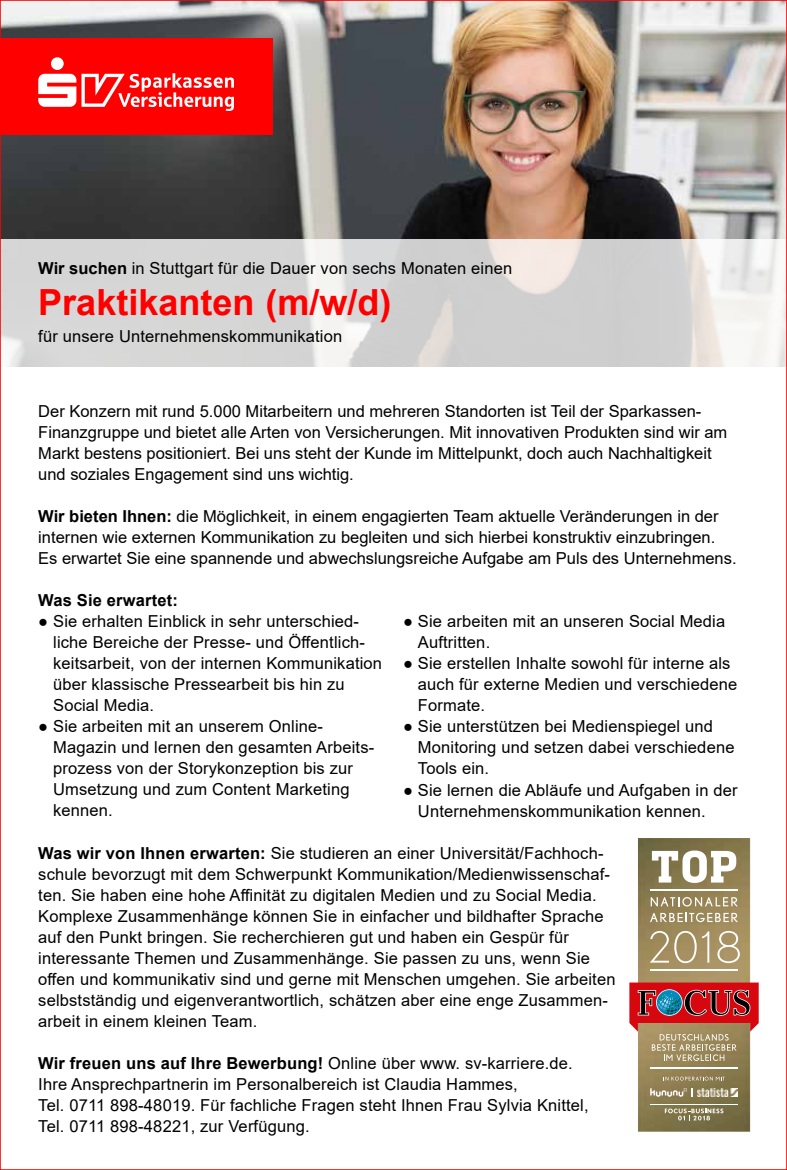
<style>
.page{position:relative;width:787px;height:1170px;background:#fff}
.page>*{position:absolute;margin:0;border:0;box-sizing:border-box;transform-origin:0 0}
.t1{font:700 36px "Arial";color:#f00}
.t2{font:16.5px/21px "Arial";letter-spacing:.01em;color:#000}
.t3{font:700 16.5px "Arial";letter-spacing:.01em;color:#000}
.s1{font-weight:700}
</style>
<div class="page">
<img style="left:2px;top:2px;width:783px;height:237px">
<div style="left:0;top:38px;width:272px;height:97px;background:#f00"></div>
<div style="left:51px;top:57px;width:13px;height:13px;background:#fff;border-radius:50%"></div>
<svg style="left:38px;top:73px;width:196px;height:38px"></svg>
<svg style="left:2px;top:239px;width:783px;height:127px;background:#d9d8d8"></svg>
<img style="left:638px;top:838px;width:112px;height:293px">
<svg style="left:649px;top:930px;width:47px;height:33px;background:#b1a17a"></svg>
<svg style="left:702px;top:931px;width:7px;height:31px"></svg>
<svg style="left:717px;top:930px;width:23px;height:33px"></svg>
<hr style="left:650px;top:968px;width:88px;height:2px;background:#fff">
<hr style="left:650px;top:889px;width:88px;height:1px;background:#fff">
<svg style="left:652px;top:850px;width:84px;height:32px"></svg>
<svg style="left:650px;top:897px;width:88px;height:9px"></svg>
<svg style="left:650px;top:912px;width:88px;height:10px"></svg>
<svg style="left:664px;top:1108px;width:59px;height:12px"></svg>
<hr style="left:650px;top:1104px;width:88px;height:1px;background:#fff">
<svg style="left:629px;top:982px;width:129px;height:78px;background:#b06255"></svg>
<svg style="left:663px;top:1076px;width:61px;height:4px"></svg>
<hr style="left:650px;top:1066px;width:88px;height:2px;background:#fff">
<svg style="left:650px;top:1088px;width:42px;height:8px"></svg>
<img style="left:697px;top:1088px;width:41px;height:8px">
<p class="t2" style="left:38px;top:257px;width:475px"><span class="s1">Wir suchen</span> in Stuttgart für die Dauer von sechs Monaten einen</p>
<h1 class="t1" style="left:38px;top:276px;width:355px">Praktikanten (m/w/d)</h1>
<p class="t2" style="left:38px;top:325px;width:305px">für unsere Unternehmenskommunikation</p>
<p class="t2" style="left:38px;top:400px;width:690px">Der Konzern mit rund 5.000 Mitarbeitern und mehreren Standorten ist Teil der Sparkassen-Finanzgruppe und bietet alle Arten von Versicherungen. Mit innovativen Produkten sind wir am Markt bestens positioniert. Bei uns steht der Kunde im Mittelpunkt, doch auch Nachhaltigkeit und soziales Engagement sind uns wichtig.</p>
<p class="t2" style="left:38px;top:505px;width:699px"><span class="s1">Wir bieten Ihnen:</span> die Möglichkeit, in einem engagierten Team aktuelle Veränderungen in der internen wie externen Kommunikation zu begleiten und sich hierbei konstruktiv einzubringen.<br>Es erwartet Sie eine spannende und abwechslungsreiche Aufgabe am Puls des Unternehmens.</p>
<p class="t3" style="left:38px;top:589px;width:141px">Was Sie erwartet:</p>
<p class="t2" style="left:53px;top:611px;width:330px;text-indent:-15px">● Sie erhalten Einblick in sehr unterschied&shy;liche Bereiche der Presse- und Öffentlich&shy;keitsarbeit, von der internen Kommunikation über klassische Pressearbeit bis hin zu Social Media.</p>
<p class="t2" style="left:53px;top:716px;width:323px;text-indent:-15px">● Sie arbeiten mit an unserem Online-<br>Magazin und lernen den gesamten Arbeits&shy;prozess von der Storykonzeption bis zur<br>Umsetzung und zum Content Marketing kennen.</p>
<p class="t2" style="left:418px;top:611px;width:309px;text-indent:-15px">● Sie arbeiten mit an unseren Social Media<br>Auftritten.</p>
<p class="t2" style="left:418px;top:653px;width:321px;text-indent:-15px">● Sie erstellen Inhalte sowohl für interne als auch für externe Medien und verschiedene<br>Formate.</p>
<p class="t2" style="left:418px;top:716px;width:318px;text-indent:-15px">● Sie unterstützen bei Medienspiegel und<br>Monitoring und setzen dabei verschiedene<br>Tools ein.</p>
<p class="t2" style="left:418px;top:779px;width:321px;text-indent:-15px">● Sie lernen die Abläufe und Aufgaben in der<br>Unternehmenskommunikation kennen.</p>
<p class="t2" style="left:38px;top:842px;width:579px"><span class="s1">Was wir von Ihnen erwarten:</span> Sie studieren an einer Universität/Fachhoch&shy;schule bevorzugt mit dem Schwerpunkt Kommunikation/Medienwissenschaf&shy;ten. Sie haben eine hohe Affinität zu digitalen Medien und zu Social Media.<br>Komplexe Zusammenhänge können Sie in einfacher und bildhafter Sprache auf den Punkt bringen. Sie recherchieren gut und haben ein Gespür für interessante Themen und Zusammenhänge. Sie passen zu uns, wenn Sie offen und kommunikativ sind und gerne mit Menschen umgehen. Sie arbeiten selbstständig und eigenverantwortlich, schätzen aber eine enge Zusammen&shy;arbeit in einem kleinen Team.</p>
<p class="t2" style="left:38px;top:1052px;width:552px"><span class="s1">Wir freuen uns auf Ihre Bewerbung!</span> Online über www. sv-karriere.de.<br>Ihre Ansprechpartnerin im Personalbereich ist Claudia Hammes,<br>Tel. 0711 898-48019. Für fachliche Fragen steht Ihnen Frau Sylvia Knittel, Tel. 0711 898-48221, zur Verfügung.</p>
</div>
